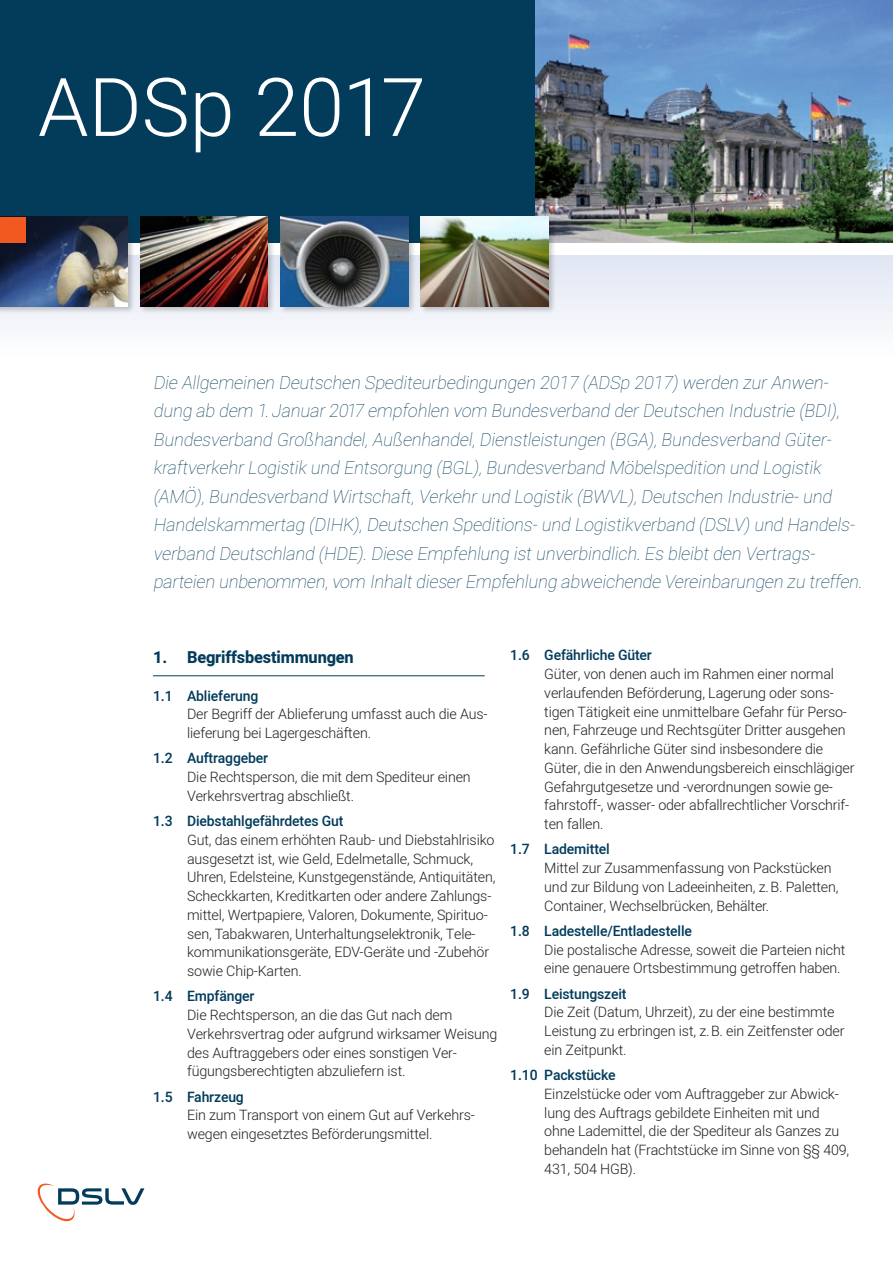
<style>
.page{position:relative;width:893px;height:1263px;background:#fff}
.page>*{position:absolute;margin:0;border:0;box-sizing:border-box;transform-origin:0 0}
.t1{font:300 81px "Heebo";color:#fff}
.t2{font:italic 100 18px/28.5px "Heebo";color:#033c5b}
.t3{font:800 16.5px "Heebo";letter-spacing:-.01em;color:#033c5b}
.t4{font:300 14.25px/18.8px "Heebo";letter-spacing:-.01em;color:#231f20}
.t5{font:500 14.25px "Heebo";letter-spacing:-.01em;color:#033c5b}
</style>
<div class="page">
<div style="left:0;top:0;width:540px;height:242px;background:#033c5b"></div>
<div style="left:0;top:255px;width:893px;height:102px;background:linear-gradient(to bottom,#dfe5f2,#fdfefe)"></div>
<div style="left:279px;top:215px;width:137px;height:99px;background:#231f20;opacity:.25"></div>
<img style="left:281px;top:217px;width:127px;height:89px">
<div style="left:139px;top:215px;width:137px;height:99px;background:#231f20;opacity:.25"></div>
<img style="left:140px;top:217px;width:128px;height:89px">
<div style="left:0;top:215px;width:135px;height:99px;background:#231f20;opacity:.25"></div>
<img style="left:0;top:217px;width:128px;height:89px">
<div style="left:0;top:217px;width:26px;height:25px;background:#f15921"></div>
<hr style="left:153px;top:675px;width:332px;height:1px;background:#033c5b">
<img style="left:536px;top:0;width:357px;height:242px">
<div style="left:419px;top:215px;width:137px;height:99px;background:#231f20;opacity:.25"></div>
<img style="left:421px;top:217px;width:128px;height:89px">
<svg style="left:37px;top:1183px;width:107px;height:39px"></svg>
<h1 class="t1" style="left:38px;top:51px;width:389px">ADSp 2017</h1>
<p class="t2" style="left:153px;top:368px;width:714px">Die Allgemeinen Deutschen Spediteurbedingungen 2017 (ADSp 2017)werden zurAnwen&shy;dung ab dem 1.Januar2017 empfohlen vom Bundesverband derDeutschen Industrie (BDI), Bundesverband Großhandel,Außenhandel,Dienstleistungen (BGA),Bundesverband Güter&shy;kraftverkehrLogistik und Entsorgung (BGL),Bundesverband Möbelspedition und Logistik (AMÖ),Bundesverband Wirtschaft,Verkehrund Logistik (BWVL),Deutschen Industrie-und Handelskammertag (DIHK),Deutschen Speditions-und Logistikverband (DSLV)und Handels&shy;verband Deutschland (HDE).Diese Empfehlung istunverbindlich.Es bleibtden Vertrags&shy;parteien unbenommen,vom InhaltdieserEmpfehlung abweichende Vereinbarungen zu treffen.</p>
<p class="t3" style="left:153px;top:645px;width:202px">1. Begriffsbestimmungen</p>
<p class="t5" style="left:153px;top:686px;width:107px">1.1 Ablieferung</p>
<p class="t4" style="left:187px;top:705px;width:302px">Der Begriff der Ablieferung umfasst auch die Aus&shy;lieferung bei Lagergeschäften.</p>
<p class="t5" style="left:153px;top:748px;width:117px">1.2 Auftraggeber</p>
<p class="t4" style="left:187px;top:767px;width:285px">Die Rechtsperson, die mit dem Spediteur einen<br>Verkehrsvertrag abschließt.</p>
<p class="t5" style="left:153px;top:811px;width:192px">1.3 Diebstahlgefährdetes Gut</p>
<p class="t4" style="left:187px;top:830px;width:310px">Gut, das einem erhöhten Raub- und Diebstahlrisiko ausgesetzt ist, wie Geld, Edelmetalle, Schmuck, Uhren, Edelsteine, Kunstgegenstände, Antiquitäten, Scheckkarten, Kreditkarten oder andere Zahlungs&shy;mittel, Wertpapiere, Valoren, Dokumente, Spirituo&shy;sen, Tabakwaren, Unterhaltungselektronik, Tele&shy;kommunikationsgeräte, EDV-Geräte und -Zubehör sowie Chip-Karten.</p>
<p class="t5" style="left:153px;top:986px;width:103px">1.4 Empfänger</p>
<p class="t4" style="left:187px;top:1005px;width:312px">Die Rechtsperson, an die das Gut nach dem Verkehrsvertrag oder aufgrund wirksamer Weisung des Auftraggebers oder eines sonstigen Ver&shy;fügungsberechtigten abzuliefern ist.</p>
<p class="t5" style="left:153px;top:1087px;width:92px">1.5 Fahrzeug</p>
<p class="t4" style="left:187px;top:1106px;width:289px">Ein zum Transport von einem Gut auf Verkehrs&shy;wegen eingesetztes Beförderungsmittel.</p>
<p class="t5" style="left:510px;top:645px;width:143px">1.6 Gefährliche Güter</p>
<p class="t4" style="left:544px;top:664px;width:312px">Güter, von denen auch im Rahmen einer normal verlaufenden Beförderung, Lagerung oder sons&shy;tigen Tätigkeit eine unmittelbare Gefahr für Perso&shy;nen, Fahrzeuge und Rechtsgüter Dritter ausgehen kann. Gefährliche Güter sind insbesondere die Güter, die in den Anwendungsbereich einschlägiger Gefahrgutgesetze und -verordnungen sowie ge&shy;fahrstoff-, wasser- oder abfallrechtlicher Vorschrif&shy;ten fallen.</p>
<p class="t5" style="left:510px;top:839px;width:101px">1.7 Lademittel</p>
<p class="t4" style="left:544px;top:858px;width:296px">Mittel zur Zusammenfassung von Packstücken und zur Bildung von Ladeeinheiten, z.B. Paletten,<br>Container, Wechselbrücken, Behälter.</p>
<p class="t5" style="left:510px;top:921px;width:183px">1.8 Ladestelle/Entladestelle</p>
<p class="t4" style="left:544px;top:940px;width:303px">Die postalische Adresse, soweit die Parteien nicht eine genauere Ortsbestimmung getroffen haben.</p>
<p class="t5" style="left:510px;top:984px;width:118px">1.9 Leistungszeit</p>
<p class="t4" style="left:544px;top:1003px;width:302px">Die Zeit (Datum, Uhrzeit), zu der eine bestimmte<br>Leistung zu erbringen ist, z.B. ein Zeitfenster oder ein Zeitpunkt.</p>
<p class="t5" style="left:510px;top:1065px;width:107px">1.10 Packstücke</p>
<p class="t4" style="left:544px;top:1084px;width:307px">Einzelstücke oder vom Auftraggeber zur Abwick&shy;lung des Auftrags gebildete Einheiten mit und ohne Lademittel, die der Spediteur als Ganzes zu behandeln hat (Frachtstücke im Sinne von §§ 409, 431, 504 HGB).</p>
</div>
